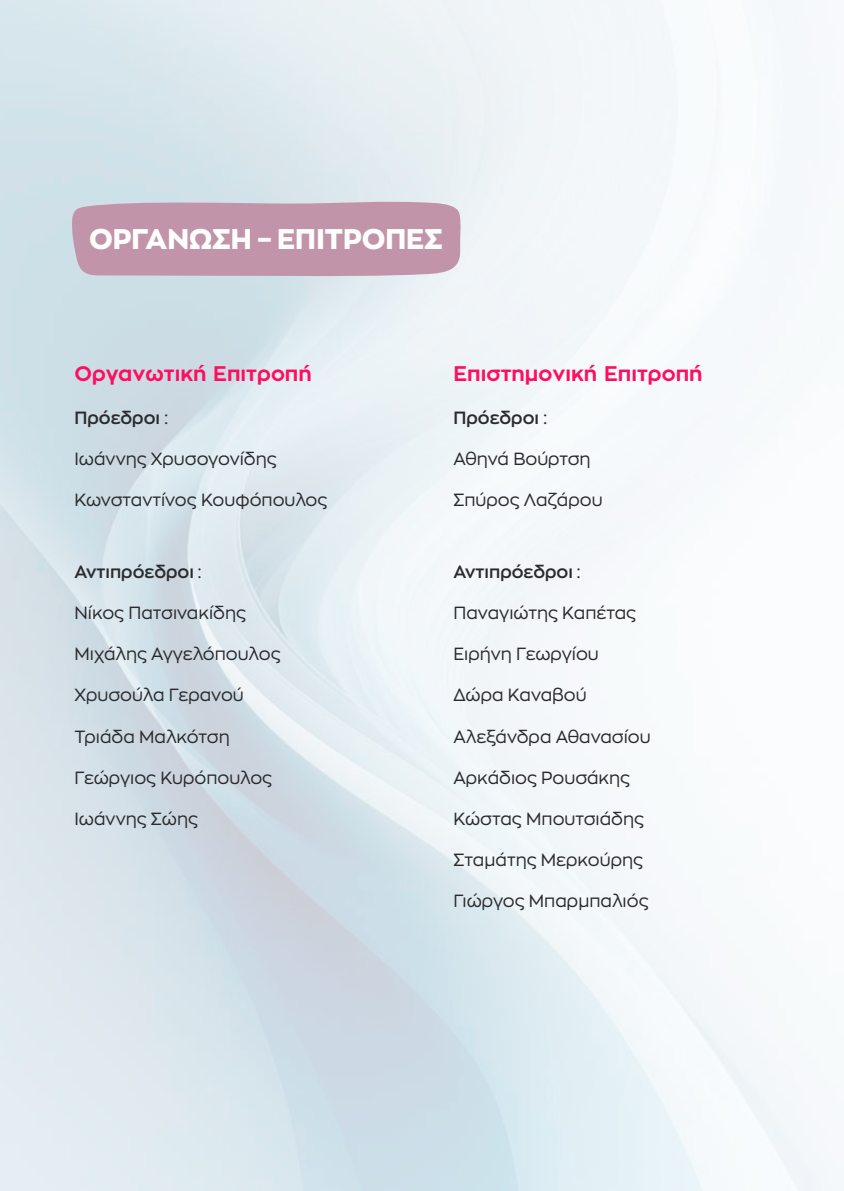
<style>
.page{position:relative;width:844px;height:1191px;background:#fff}
.page>*{position:absolute;margin:0;border:0;box-sizing:border-box;transform-origin:0 0}
.t1{font:800 28px "Zona Pro";color:#fefefe}
.t2{font:700 21px "Zona Pro";color:#ff0d5f}
.t3{font:17.5px "Zona Pro";color:#2a2a2d}
.t4{font:600 17.5px "Zona Pro";color:#2a2a2d}
.s1{font-weight:400}
</style>
<div class="page">
<svg style="left:71px;top:200px;width:390px;height:76px;background:#c299ad"></svg>
<h1 class="t1" style="left:89px;top:226px;width:355px">ΟΡΓΑΝΩΣΗ – ΕΠΙΤΡΟΠΕΣ</h1>
<p class="t2" style="left:74px;top:364px;width:239px">Οργανωτική Επιτροπή</p>
<p class="t4" style="left:74px;top:409px;width:95px">Πρόεδροι <span class="s1">:</span></p>
<p class="t3" style="left:74px;top:450px;width:203px">Ιωάννης Χρυσογονίδης</p>
<p class="t3" style="left:74px;top:491px;width:254px">Κωνσταντίνος Κουφόπουλος</p>
<p class="t4" style="left:74px;top:563px;width:128px">Αντιπρόεδροι <span class="s1">:</span></p>
<p class="t3" style="left:74px;top:605px;width:173px">Νίκος Πατσινακίδης</p>
<p class="t3" style="left:74px;top:646px;width:207px">Μιχάλης Αγγελόπουλος</p>
<p class="t3" style="left:74px;top:687px;width:171px">Χρυσούλα Γερανού</p>
<p class="t3" style="left:74px;top:728px;width:157px">Τριάδα Μαλκότση</p>
<p class="t3" style="left:74px;top:769px;width:199px">Γεώργιος Κυρόπουλος</p>
<p class="t3" style="left:74px;top:810px;width:125px">Ιωάννης Σώης</p>
<p class="t2" style="left:453px;top:364px;width:250px">Επιστημονική Επιτροπή</p>
<p class="t4" style="left:453px;top:409px;width:95px">Πρόεδροι <span class="s1">:</span></p>
<p class="t3" style="left:453px;top:450px;width:138px">Αθηνά Βούρτση</p>
<p class="t3" style="left:453px;top:491px;width:151px">Σπύρος Λαζάρου</p>
<p class="t4" style="left:453px;top:563px;width:128px">Αντιπρόεδροι <span class="s1">:</span></p>
<p class="t3" style="left:453px;top:605px;width:184px">Παναγιώτης Καπέτας</p>
<p class="t3" style="left:453px;top:646px;width:147px">Ειρήνη Γεωργίου</p>
<p class="t3" style="left:453px;top:687px;width:135px">Δώρα Καναβού</p>
<p class="t3" style="left:453px;top:728px;width:199px">Αλεξάνδρα Αθανασίου</p>
<p class="t3" style="left:453px;top:769px;width:178px">Αρκάδιος Ρουσάκης</p>
<p class="t3" style="left:453px;top:810px;width:192px">Κώστας Μπουτσιάδης</p>
<p class="t3" style="left:453px;top:851px;width:191px">Σταμάτης Μερκούρης</p>
<p class="t3" style="left:453px;top:892px;width:196px">Γιώργος Μπαρμπαλιός</p>
</div>
